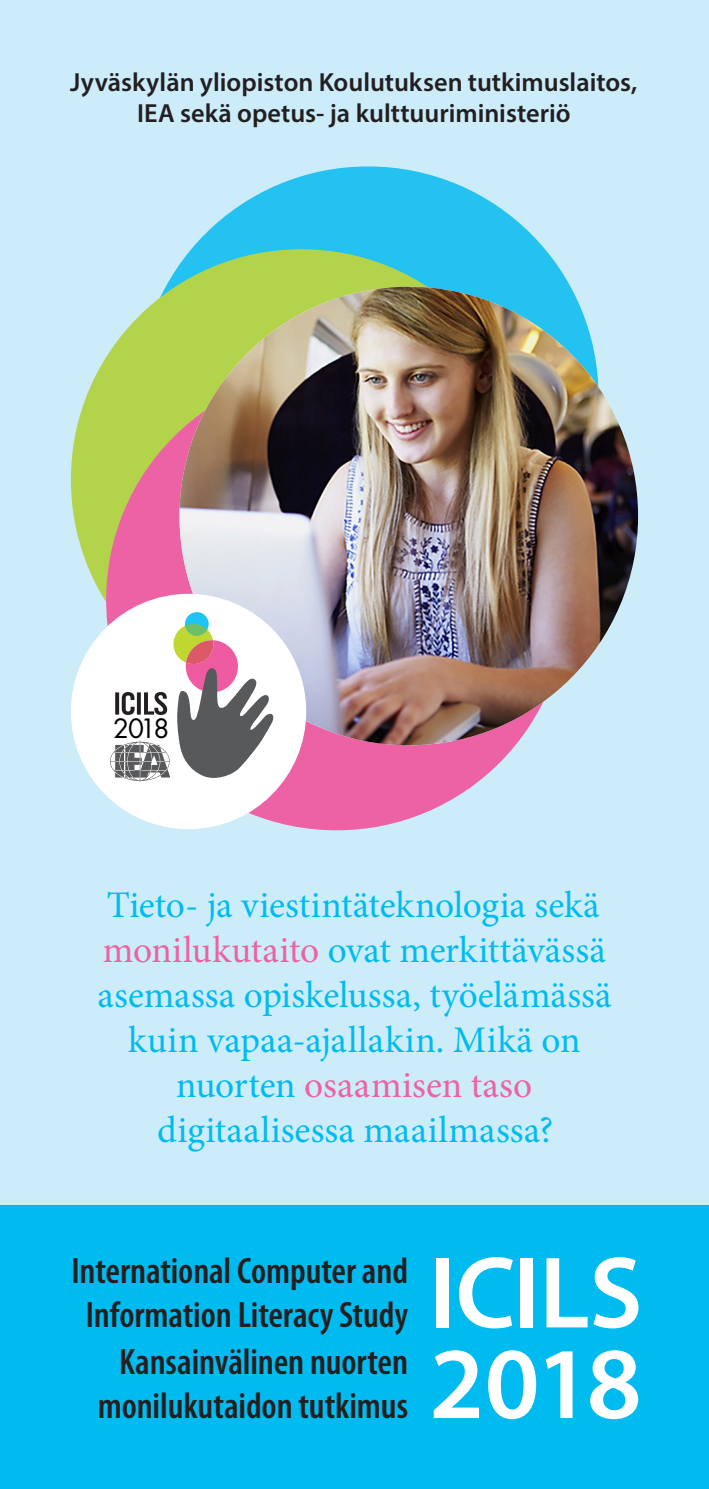
<style>
.page{position:relative;width:709px;height:1489px;background:#fff}
.page>*{position:absolute;margin:0;border:0;box-sizing:border-box;transform-origin:0 0}
.t1{font:600 102.5px/90.5px "Myriad Pro";letter-spacing:-.01em;color:#fff}
.t2{font:37.5px/45px "Minion Pro";color:#00bbef;text-align:center}
.t3{font:600 condensed 36.75px/44.2px "Myriad Pro";color:#231f20;text-align:center}
.t4{font:600 26.25px/31.5px "Myriad Pro";color:#231f20;text-align:center}
.t5{font:25.75px "Futura";color:#000}
.s1{color:#ed61a5}
</style>
<div class="page">
<div style="left:0;top:0;width:709px;height:1488px;background:#ccecfa"></div>
<div style="left:0;top:1204px;width:709px;height:284px;background:#00bbef"></div>
<div style="left:138px;top:166px;width:460px;height:461px;background:#24c2f1;border-radius:50%"></div>
<div style="left:71px;top:249px;width:460px;height:461px;background:#b3d34b;border-radius:50%"></div>
<div style="left:106px;top:369px;width:461px;height:461px;background:#ed61a5;border-radius:50%"></div>
<img style="left:179px;top:287px;width:459px;height:458px;border-radius:229px">
<div style="left:71px;top:594px;width:235px;height:235px;background:#fff;border-radius:50%"></div>
<div style="left:185px;top:612px;width:24px;height:24px;background:#20c4f4;border-radius:50%"></div>
<svg style="left:110px;top:624px;width:163px;height:158px"></svg>
<p class="t4" style="left:70px;top:65px;width:568px">Jyväskylän yliopiston Koulutuksen tutkimuslaitos,<br>IEA sekä opetus- ja kulttuuriministeriö</p>
<p class="t5" style="left:113px;top:712px;width:58px">2018</p>
<p class="t2" style="left:97px;top:882px;width:515px">Tieto- ja viestintäteknologia sekä <span class="s1">monilukutaito</span> ovat merkittävässä asemassa opiskelussa, työelämässä kuin vapaa-ajallakin. Mikä on nuorten <span class="s1">osaamisen taso </span>digitaalisessa maailmassa?</p>
<p class="t3" style="left:72px;top:1249px;width:338px">International Computer and<br>Information Literacy Study</p>
<p class="t3" style="left:98px;top:1339px;width:312px">Kansainvälinen nuorten monilukutaidon tutkimus</p>
<h1 class="t1" style="left:429px;top:1244px;width:215px">ICILS<br>2018</h1>
</div>
